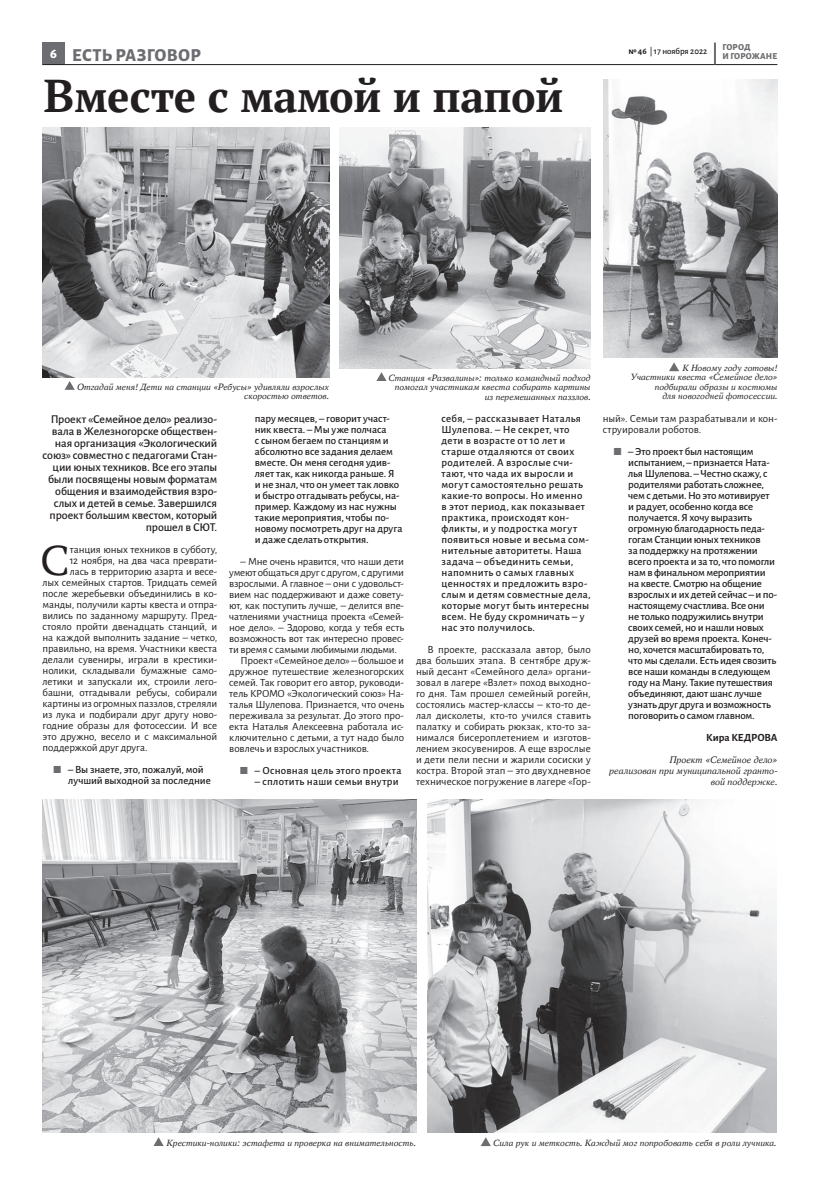
<style>
.page{position:relative;width:820px;height:1191px;background:#fff}
.page>*{position:absolute;margin:0;border:0;box-sizing:border-box;transform-origin:0 0}
.t1{font:700 48px "PT Astra Serif";color:#231f20}
.t2{font:44.2px "PT Astra Serif";color:#231f20}
.t3{font:800 18px "Alegreya Sans";letter-spacing:.015em;color:#6c6d70}
.t4{font:500 12px/12px "Alegreya Sans";letter-spacing:-.015em;color:#231f20;text-align:right}
.t5{font:11px/11px "Alegreya Sans";letter-spacing:-.01em;color:#231f20;text-align:justify}
.t6{font:500 11px/11px "Alegreya Sans";letter-spacing:-.005em;color:#231f20}
.t7{font:500 11px/11px "Alegreya Sans";letter-spacing:.025em;color:#231f20}
.t8{font:500 11px "Alegreya Sans";letter-spacing:.02em;color:#231f20}
.t9{font:700 11px "Alegreya Sans";letter-spacing:-.015em;color:#231f20}
.t10{font:italic 10px/11px "PT Astra Serif";letter-spacing:-.005em;color:#231f20;text-align:right}
.t11{font:italic 9.5px/9.5px "PT Astra Serif";color:#231f20;text-align:right}
.t12{font:500 9px "Alegreya Sans";color:#231f20}
.t13{font:800 9px "Alegreya Sans";letter-spacing:.015em;color:#6c6d70}
.s1{font-weight:700}
.s2{color:#6c6d70}
</style>
<div class="page">
<div style="left:43px;top:43px;width:22px;height:22px;background:#6c6d70"></div>
<hr style="left:43px;top:64px;width:734px;height:1px;background:#231f20">
<hr style="left:713px;top:43px;width:2px;height:21px;background:#6c6d70">
<svg style="left:481px;top:1137px;width:9px;height:9px"></svg>
<svg style="left:153px;top:1137px;width:11px;height:9px"></svg>
<svg style="left:669px;top:362px;width:10px;height:9px"></svg>
<svg style="left:376px;top:372px;width:10px;height:9px"></svg>
<svg style="left:65px;top:381px;width:10px;height:9px"></svg>
<img style="left:603px;top:79px;width:174px;height:279px">
<img style="left:43px;top:127px;width:286px;height:250px">
<img style="left:43px;top:799px;width:373px;height:333px">
<img style="left:339px;top:127px;width:251px;height:241px">
<img style="left:427px;top:799px;width:349px;height:333px">
<p class="t13" style="left:722px;top:40px;width:30px">ГОРОД</p>
<p class="t12" style="left:628px;top:45px;width:81px"><span class="s1">№ 46</span> | 17 ноября 2022</p>
<h3 class="t3" style="left:50px;top:41px;width:152px"><sup>6</sup> ЕСТЬ РАЗГОВОР</h3>
<p class="t13" style="left:722px;top:49px;width:56px">И ГОРОЖАНЕ</p>
<h1 class="t1" style="left:43px;top:66px;width:522px">Вместе с мамой и папой</h1>
<p class="t11" style="left:77px;top:382px;width:253px">Отгадай меня! Дети на станции «Ребусы» удивляли взрослых скоростью ответов.</p>
<p class="t11" style="left:388px;top:373px;width:204px">Станция «Развалины»: только командный подход помогал участникам квеста собирать картины из перемешанных паззлов.</p>
<p class="t4" style="left:43px;top:412px;width:176px">Проект «Семейное дело» реализо&shy;вала в Железногорске обществен&shy;ная организация «Экологический союз» совместно с педагогами Стан&shy;ции юных техников. Все его этапы были посвящены новым форматам общения и взаимодействия взро&shy;слых и детей в семье. Завершился проект большим квестом, который прошел в СЮТ.</p>
<h2 class="t2" style="left:40px;top:533px;width:31px">С</h2>
<p class="t5" style="left:70px;top:543px;width:149px">танция юных техников в субботу,</p>
<p class="t5" style="left:70px;top:554px;width:149px">12 ноября, на два часа преврати-</p>
<p class="t5" style="left:70px;top:565px;width:149px">лась в территорию азарта и весе-</p>
<p class="t5" style="left:43px;top:576px;width:176px">лых семейных стартов. Тридцать семей</p>
<p class="t5" style="left:43px;top:587px;width:176px">после жеребьевки объединились в ко-</p>
<p class="t5" style="left:43px;top:598px;width:176px">манды, получили карты квеста и отпра-</p>
<p class="t5" style="left:43px;top:609px;width:176px">вились по заданному маршруту. Пред-</p>
<p class="t5" style="left:43px;top:620px;width:176px">стояло пройти двенадцать станций, и</p>
<p class="t5" style="left:43px;top:631px;width:176px">на каждой выполнить задание – четко,</p>
<p class="t5" style="left:43px;top:642px;width:176px">правильно, на время. Участники квеста</p>
<p class="t5" style="left:43px;top:653px;width:176px">делали сувениры, играли в крестики-</p>
<p class="t5" style="left:43px;top:664px;width:176px">нолики, складывали бумажные само-</p>
<p class="t5" style="left:43px;top:675px;width:176px">летики и запускали их, строили лего-</p>
<p class="t5" style="left:43px;top:686px;width:176px">башни, отгадывали ребусы, собирали</p>
<p class="t5" style="left:43px;top:697px;width:176px">картины из огромных паззлов, стреляли</p>
<p class="t5" style="left:43px;top:708px;width:176px">из лука и подбирали друг другу ново-</p>
<p class="t5" style="left:43px;top:719px;width:176px">годние образы для фотосессии. И все</p>
<p class="t5" style="left:43px;top:730px;width:176px">это дружно, весело и с максимальной</p>
<p class="t5" style="left:43px;top:741px;width:107px">поддержкой друг друга.</p>
<p class="t6" style="left:68px;top:763px;width:144px;text-indent:-14px"><span class="s2">⬛</span> – Вы знаете, это, пожалуй, мой лучший выходной за последние</p>
<p class="t6" style="left:255px;top:412px;width:149px">пару месяцев, – говорит участ&shy;ник квеста. – Мы уже полчаса<br>с сыном бегаем по станциям и абсолютно все задания делаем вместе. Он меня сегодня удив&shy;ляет так, как никогда раньше. Я и не знал, что он умеет так ловко и быстро отгадывать ребусы, на&shy;пример. Каждому из нас нужны такие мероприятия, чтобы по&shy;новому посмотреть друг на друга и даже сделать открытия.</p>
<p class="t5" style="left:240px;top:555px;width:165px">– Мне очень нравится, что наши дети</p>
<p class="t5" style="left:229px;top:566px;width:176px">умеют общаться друг с другом, с другими</p>
<p class="t5" style="left:229px;top:577px;width:176px">взрослыми. А главное – они с удовольст-</p>
<p class="t5" style="left:229px;top:588px;width:176px">вием нас поддерживают и даже совету-</p>
<p class="t5" style="left:229px;top:599px;width:176px">ют, как поступить лучше, – делится впе-</p>
<p class="t5" style="left:229px;top:610px;width:176px">чатлениями участница проекта «Семей-</p>
<p class="t5" style="left:229px;top:621px;width:176px">ное дело». – Здорово, когда у тебя есть</p>
<p class="t5" style="left:229px;top:632px;width:176px">возможность вот так интересно провес-</p>
<p class="t5" style="left:229px;top:643px;width:169px">ти время с самыми любимыми людьми.</p>
<p class="t5" style="left:240px;top:654px;width:165px">Проект «Семейное дело» – большое и</p>
<p class="t5" style="left:229px;top:665px;width:176px">дружное путешествие железногорских</p>
<p class="t5" style="left:229px;top:676px;width:176px">семей. Так говорит его автор, руководи-</p>
<p class="t5" style="left:229px;top:687px;width:176px">тель КРОМО «Экологический союз» На-</p>
<p class="t5" style="left:229px;top:698px;width:176px">талья Шулепова. Признается, что очень</p>
<p class="t5" style="left:229px;top:709px;width:176px">переживала за результат. До этого про-</p>
<p class="t5" style="left:229px;top:720px;width:176px">екта Наталья Алексеевна работала ис-</p>
<p class="t5" style="left:229px;top:731px;width:176px">ключительно с детьми, а тут надо было</p>
<p class="t5" style="left:229px;top:742px;width:141px">вовлечь и взрослых участников.</p>
<p class="t7" style="left:240px;top:764px;width:162px"><span class="s2">⬛</span> – Основная цель этого проекта</p>
<p class="t8" style="left:255px;top:773px;width:145px">– сплотить наши семьи внутри</p>
<p class="t7" style="left:441px;top:412px;width:151px">себя, – рассказывает Наталья<br>Шулепова. – Не секрет, что дети в возрасте от 10 лет и старше отдаляются от своих родителей. А взрослые счи&shy;тают, что чада их выросли и могут самостоятельно решать какие-то вопросы. Но именно<br>в этот период, как показывает практика, происходят кон&shy;фликты, и у подростка могут появиться новые и весьма сом&shy;нительные авторитеты. Наша задача – объединить семьи, напомнить о самых главных ценностях и предложить взро&shy;слым и детям совместные дела, которые могут быть интересны всем. Не буду скромничать – у нас это получилось.</p>
<p class="t5" style="left:416px;top:643px;width:176px;text-indent:11px">В проекте, рассказала автор, было два больших этапа. В сентябре друж&shy;ный десант «Семейного дела» органи&shy;зовал в лагере «Взлет» поход выходно&shy;го дня. Там прошел семейный рогейн, состоялись мастер-классы – кто-то де&shy;лал дисколеты, кто-то учился ставить палатку и собирать рюкзак, кто-то за&shy;нимался бисероплетением и изготов&shy;лением экосувениров. А еще взрослые и дети пели песни и жарили сосиски у костра. Второй этап – это двухдневное техническое погружение в лагере «Гор-</p>
<p class="t11" style="left:630px;top:363px;width:148px">К Новому году готовы!<br>Участники квеста «Семейное дело» подбирали образы и костюмы<br>для новогодней фотосессии.</p>
<p class="t5" style="left:602px;top:412px;width:176px">ный». Семьи там разрабатывали и кон&shy;струировали роботов.</p>
<p class="t6" style="left:628px;top:445px;width:150px;text-indent:-14px"><span class="s2">⬛</span> – Это проект был настоящим испытанием, – признается Ната&shy;лья Шулепова. – Честно скажу, с родителями работать сложнее, чем с детьми. Но это мотивирует и радует, особенно когда все получается. Я хочу выразить огромную благодарность педа&shy;гогам Станции юных техников<br>за поддержку на протяжении всего проекта и за то, что помогли нам в финальном мероприятии на квесте. Смотрю на общение взрослых и их детей сейчас – и по&shy;настоящему счастлива. Все они не только подружились внутри своих семей, но и нашли новых друзей во время проекта. Конеч&shy;но, хочется масштабировать то, что мы сделали. Есть идея свозить все наши команды в следующем году на Ману. Такие путешествия объединяют, дают шанс лучше узнать друг друга и возможность поговорить о самом главном.</p>
<p class="t9" style="left:706px;top:729px;width:73px">Кира КЕДРОВА</p>
<p class="t10" style="left:609px;top:754px;width:170px">Проект «Семейное дело»<br>реализован при муниципальной гранто&shy;вой поддержке.</p>
<p class="t11" style="left:166px;top:1137px;width:251px">Крестики-нолики: эстафета и проверка на внимательность.</p>
<p class="t11" style="left:493px;top:1137px;width:285px">Сила рук и меткость. Каждый мог попробовать себя в роли лучника.</p>
</div>
